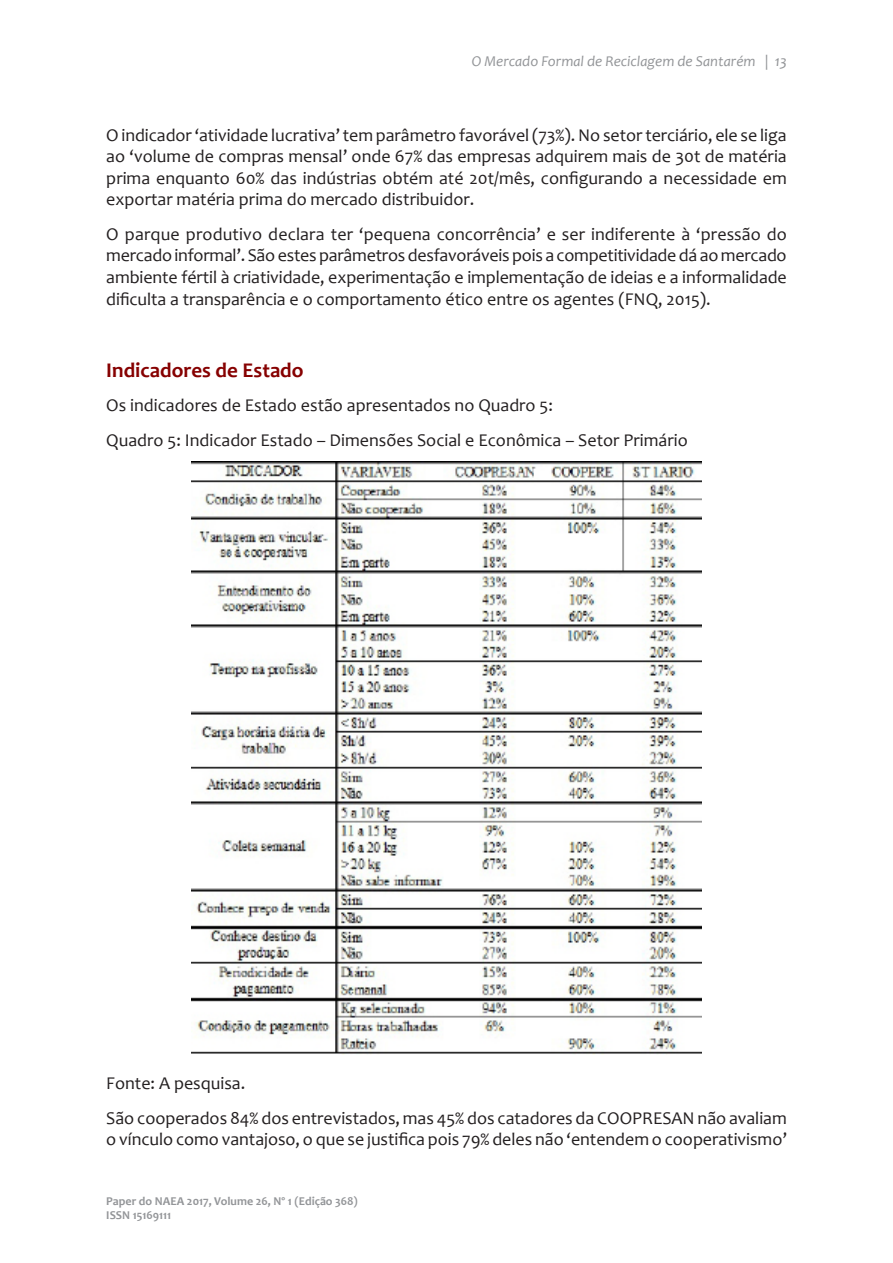
<style>
.page{position:relative;width:893px;height:1263px;background:#fff}
.page>*{position:absolute;margin:0;border:0;box-sizing:border-box;transform-origin:0 0}
.topico{font:700 21px "Candara";color:#860101}
.topico-2{font:18px/21.6px "Candara";color:#231f20;text-align:justify}
.t1{font:italic 15px "Candara";color:#939598}
.t2{font:700 12px/14.4px "Candara";color:#939598}
</style>
<div class="page">
<img style="left:192px;top:462px;width:509px;height:593px">
<p class="t1" style="left:472px;top:52px;width:317px">O Mercado Formal de Reciclagem de Santarém | 13</p>
<p class="topico-2" style="left:106px;top:124px;width:682px">O indicador ‘atividade lucrativa’ tem parâmetro favorável (73%). No setor terciário, ele se liga ao ‘volume de compras mensal’ onde 67% das empresas adquirem mais de 30t de matéria prima enquanto 60% das indústrias obtém até 20t/mês, configurando a necessidade em exportar matéria prima do mercado distribuidor.</p>
<p class="topico-2" style="left:106px;top:223px;width:682px">O parque produtivo declara ter ‘pequena concorrência’ e ser indiferente à ‘pressão do mercado informal’. São estes parâmetros desfavoráveis pois a competitividade dá ao mercado ambiente fértil à criatividade, experimentação e implementação de ideias e a informalidade dificulta a transparência e o comportamento ético entre os agentes (FNQ, 2015).</p>
<p class="topico" style="left:106px;top:357px;width:199px">Indicadores de Estado</p>
<p class="topico-2" style="left:106px;top:394px;width:448px">Os indicadores de Estado estão apresentados no Quadro 5:</p>
<p class="topico-2" style="left:106px;top:429px;width:583px">Quadro 5: Indicador Estado – Dimensões Social e Econômica – Setor Primário</p>
<p class="topico-2" style="left:106px;top:1072px;width:141px">Fonte: A pesquisa.</p>
<p class="topico-2" style="left:106px;top:1107px;width:682px">São cooperados 84% dos entrevistados, mas 45% dos catadores da COOPRESAN não avaliam o vínculo como vantajoso, o que se justifica pois 79% deles não ‘entendem o cooperativismo’</p>
<p class="t2" style="left:106px;top:1193px;width:253px">Paper do NAEA 2017, Volume 26, Nº 1 (Edição 368)<br>ISSN 15169111</p>
</div>
